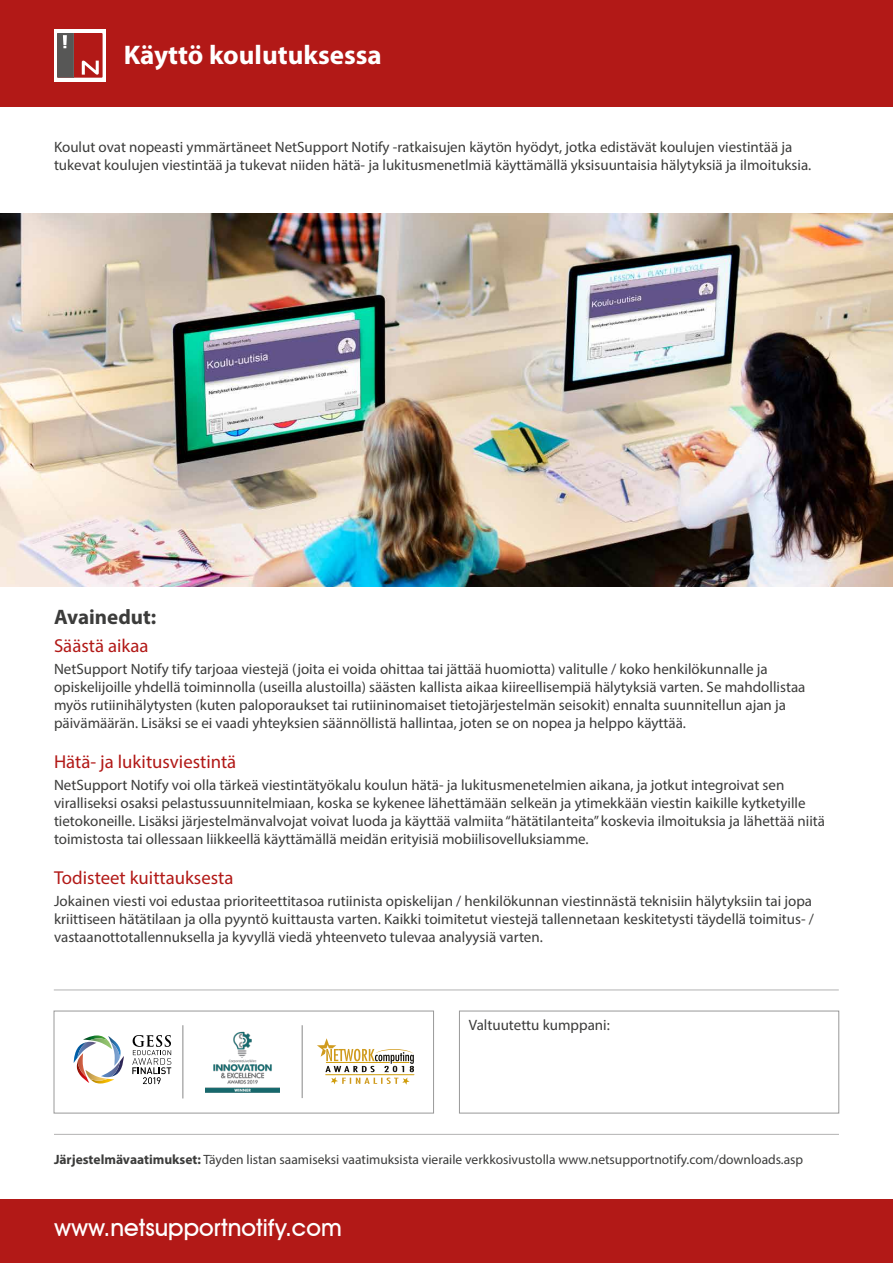
<style>
.page{position:relative;width:893px;height:1263px;background:#fff}
.page>*{position:absolute;margin:0;border:0;box-sizing:border-box;transform-origin:0 0}
.t1{font:700 27px "Myriad Pro";color:#fff}
.t2{font:500 24px "Avant Garde IT Cby BT";color:#fff}
.t3{font:700 21px "Myriad Pro";color:#3c3c3b}
.t4{font:18.75px "Myriad Pro";color:#b21917}
.t5{font:15px/18px "Myriad Pro";color:#3c3c3b}
.t6{font:13.5px "Myriad Pro";color:#3c3c3b}
.s1{font-weight:700}
</style>
<div class="page">
<div style="left:0;top:0;width:893px;height:106px;background:#b21917"></div>
<div style="left:0;top:1199px;width:893px;height:64px;background:#b21917"></div>
<hr style="left:54px;top:1134px;width:785px;height:1px;background:#b3b2b2">
<div style="left:54px;top:30px;width:52px;height:52px;background:#fff"></div>
<div style="left:57px;top:33px;width:46px;height:45px;background:#b21917"></div>
<hr style="left:73px;top:33px;width:1px;height:45px;background:#646463">
<svg style="left:82px;top:61px;width:17px;height:14px"></svg>
<svg style="left:57px;top:33px;width:16px;height:45px"></svg>
<div style="left:54px;top:1011px;width:380px;height:102px;border:1px solid #999"></div>
<div style="left:459px;top:1011px;width:380px;height:102px;border:1px solid #999"></div>
<hr style="left:54px;top:990px;width:785px;height:1px;background:#b3b2b2">
<hr style="left:183px;top:1025px;width:1px;height:73px;background:#878787">
<svg style="left:74px;top:1035px;width:50px;height:48px"></svg>
<svg style="left:132px;top:1035px;width:39px;height:49px"></svg>
<img style="left:206px;top:1031px;width:73px;height:62px">
<hr style="left:302px;top:1025px;width:1px;height:73px;background:#878787">
<svg style="left:317px;top:1038px;width:97px;height:47px"></svg>
<img style="left:0;top:214px;width:893px;height:373px">
<h1 class="t1" style="left:124px;top:37px;width:260px">Käyttö koulutuksessa</h1>
<p class="t5" style="left:54px;top:137px;width:759px">Koulut ovat nopeasti ymmärtäneet NetSupport Notify -ratkaisujen käytön hyödyt, jotka edistävät koulujen viestintää ja tukevat koulujen viestintää ja tukevat niiden hätä- ja lukitusmenetlmiä käyttämällä yksisuuntaisia hälytyksiä ja ilmoituksia.</p>
<h3 class="t3" style="left:54px;top:603px;width:104px">Avainedut:</h3>
<p class="t4" style="left:54px;top:634px;width:96px">Säästä aikaa</p>
<p class="t5" style="left:54px;top:659px;width:753px">NetSupport Notify tify tarjoaa viestejä (joita ei voida ohittaa tai jättää huomiotta) valitulle / koko henkilökunnalle ja opiskelijoille yhdellä toiminnolla (useilla alustoilla) säästen kallista aikaa kiireellisempiä hälytyksiä varten. Se mahdollistaa myös rutiinihälytysten (kuten paloporaukset tai rutiininomaiset tietojärjestelmän seisokit) ennalta suunnitellun ajan ja päivämäärän. Lisäksi se ei vaadi yhteyksien säännöllistä hallintaa, joten se on nopea ja helppo käyttää.</p>
<p class="t4" style="left:54px;top:750px;width:184px">Hätä- ja lukitusviestintä</p>
<p class="t5" style="left:54px;top:775px;width:773px">NetSupport Notify voi olla tärkeä viestintätyökalu koulun hätä- ja lukitusmenetelmien aikana, ja jotkut integroivat sen viralliseksi osaksi pelastussuunnitelmiaan, koska se kykenee lähettämään selkeän ja ytimekkään viestin kaikille kytketyille tietokoneille. Lisäksi järjestelmänvalvojat voivat luoda ja käyttää valmiita “hätätilanteita” koskevia ilmoituksia ja lähettää niitä toimistosta tai ollessaan liikkeellä käyttämällä meidän erityisiä mobiilisovelluksiamme.</p>
<p class="t4" style="left:54px;top:866px;width:181px">Todisteet kuittauksesta</p>
<p class="t5" style="left:54px;top:891px;width:761px">Jokainen viesti voi edustaa prioriteettitasoa rutiinista opiskelijan / henkilökunnan viestinnästä teknisiin hälytyksiin tai jopa kriittiseen hätätilaan ja olla pyyntö kuittausta varten. Kaikki toimitetut viestejä tallennetaan keskitetysti täydellä toimitus- / vastaanottotallennuksella ja kyvyllä viedä yhteenveto tulevaa analyysiä varten.</p>
<p class="t5" style="left:469px;top:1016px;width:143px">Valtuutettu kumppani:</p>
<p class="t6" style="left:54px;top:1151px;width:751px"><span class="s1">Järjestelmävaatimukset:</span> Täyden listan saamiseksi vaatimuksista vieraile verkkosivustolla www.netsupportnotify.com/downloads.asp</p>
<h2 class="t2" style="left:54px;top:1212px;width:289px">www.netsupportnotify.com</h2>
</div>
